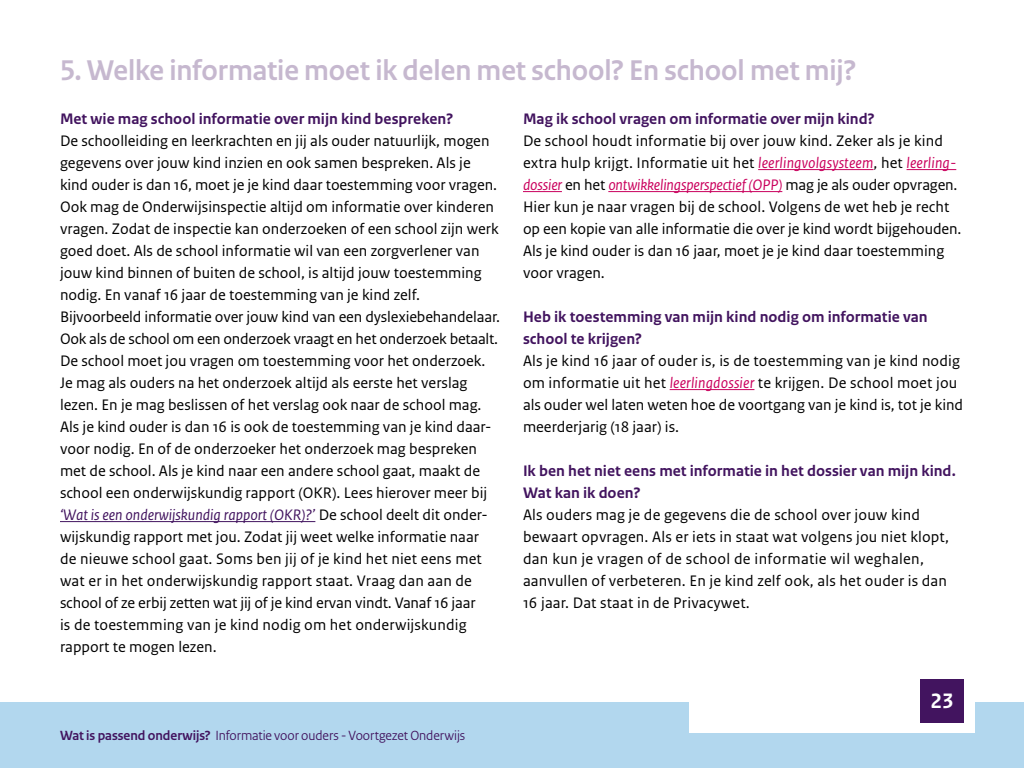
<style>
.page{position:relative;width:1024px;height:768px;background:#fff}
.page>*{position:absolute;margin:0;border:0;box-sizing:border-box;transform-origin:0 0}
.t1{font:700 30px "Rijksoverheid Sans Heading";color:#c6b8cf}
.t2{font:700 22px "Rijksoverheid Sans Text";color:#fff}
.Broodtekst{font:16px/22px "Rijksoverheid Sans Text";color:#000}
.Tussenkop{font:700 16px/22px "Rijksoverheid Sans Text";color:#42145f}
.t3{font:14px "Rijksoverheid Sans Heading";letter-spacing:-.005em;color:#42145f}
.s1{font-style:italic;color:#42145f}
.s2{font-style:italic;color:#ca005d}
.s3{font-weight:700}
</style>
<div class="page">
<hr style="left:60px;top:521px;width:255px;height:1px;background:#42145f">
<hr style="left:758px;top:169px;width:116px;height:1px;background:#ca005d">
<hr style="left:907px;top:169px;width:49px;height:1px;background:#ca005d">
<hr style="left:523px;top:191px;width:39px;height:1px;background:#ca005d">
<hr style="left:608px;top:191px;width:174px;height:1px;background:#ca005d">
<hr style="left:670px;top:389px;width:84px;height:1px;background:#ca005d">
<div style="left:0;top:702px;width:1024px;height:66px;background:#b2d7ee"></div>
<div style="left:689px;top:670px;width:286px;height:63px;background:#fff"></div>
<div style="left:920px;top:679px;width:44px;height:44px;background:#42145f"></div>
<h1 class="t1" style="left:60px;top:53px;width:798px">5. Welke informatie moet ik delen met school? En school met mij?</h1>
<h3 class="Tussenkop" style="left:60px;top:108px;width:395px">Met wie mag school informatie over mijn kind bespreken?</h3>
<p class="Broodtekst" style="left:60px;top:130px;width:441px">De schoolleiding en leerkrachten en jij als ouder natuurlijk, mogen gegevens over jouw kind inzien en ook samen bespreken. Als je kind ouder is dan 16, moet je je kind daar toestemming voor vragen.<br>Ook mag de Onderwijsinspectie altijd om informatie over kinderen vragen. Zodat de inspectie kan onderzoeken of een school zijn werk goed doet. Als de school informatie wil van een zorgverlener van jouw kind binnen of buiten de school, is altijd jouw toestemming nodig. En vanaf 16 jaar de toestemming van je kind zelf.<br>Bijvoorbeeld informatie over jouw kind van een dyslexiebehandelaar.<br>Ook als de school om een onderzoek vraagt en het onderzoek betaalt.<br>De school moet jou vragen om toestemming voor het onderzoek.<br>Je mag als ouders na het onderzoek altijd als eerste het verslag lezen. En je mag beslissen of het verslag ook naar de school mag.<br>Als je kind ouder is dan 16 is ook de toestemming van je kind daar&shy;voor nodig. En of de onderzoeker het onderzoek mag bespreken met de school. Als je kind naar een andere school gaat, maakt de school een onderwijskundig rapport (OKR). Lees hierover meer bij <span class="s1">‘Wat is een onderwijskundig rapport (OKR)?’</span> De school deelt dit onder&shy;wijskundig rapport met jou. Zodat jij weet welke informatie naar<br>de nieuwe school gaat. Soms ben jij of je kind het niet eens met wat er in het onderwijskundig rapport staat. Vraag dan aan de school of ze erbij zetten wat jij of je kind ervan vindt. Vanaf 16 jaar<br>is de toestemming van je kind nodig om het onderwijskundig rapport te mogen lezen.</p>
<h3 class="Tussenkop" style="left:523px;top:108px;width:353px">Mag ik school vragen om informatie over mijn kind?</h3>
<p class="Broodtekst" style="left:523px;top:130px;width:440px">De school houdt informatie bij over jouw kind. Zeker als je kind extra hulp krijgt. Informatie uit het <span class="s2">leerlingvolgsysteem</span>, het <span class="s2">leerling&shy;dossier</span> en het <span class="s2">ontwikkelingsperspectief (OPP)</span> mag je als ouder opvragen.<br>Hier kun je naar vragen bij de school. Volgens de wet heb je recht op een kopie van alle informatie die over je kind wordt bijgehouden.<br>Als je kind ouder is dan 16 jaar, moet je je kind daar toestemming voor vragen.</p>
<h3 class="Tussenkop" style="left:523px;top:306px;width:406px">Heb ik toestemming van mijn kind nodig om informatie van school te krijgen?</h3>
<p class="Broodtekst" style="left:523px;top:350px;width:442px">Als je kind 16 jaar of ouder is, is de toestemming van je kind nodig om informatie uit het <span class="s2">leerlingdossier</span> te krijgen. De school moet jou als ouder wel laten weten hoe de voortgang van je kind is, tot je kind meerderjarig (18 jaar) is.</p>
<h3 class="Tussenkop" style="left:523px;top:460px;width:434px">Ik ben het niet eens met informatie in het dossier van mijn kind.<br>Wat kan ik doen?</h3>
<p class="Broodtekst" style="left:523px;top:504px;width:428px">Als ouders mag je de gegevens die de school over jouw kind bewaart opvragen. Als er iets in staat wat volgens jou niet klopt, dan kun je vragen of de school de informatie wil weghalen, aanvullen of verbeteren. En je kind zelf ook, als het ouder is dan 16 jaar. Dat staat in de Privacywet.</p>
<p class="t3" style="left:60px;top:728px;width:407px"><span class="s3">Wat is passend onderwijs?</span> Informatie voor ouders - Voortgezet Onderwijs</p>
<h2 class="t2" style="left:930px;top:689px;width:25px">23</h2>
</div>
